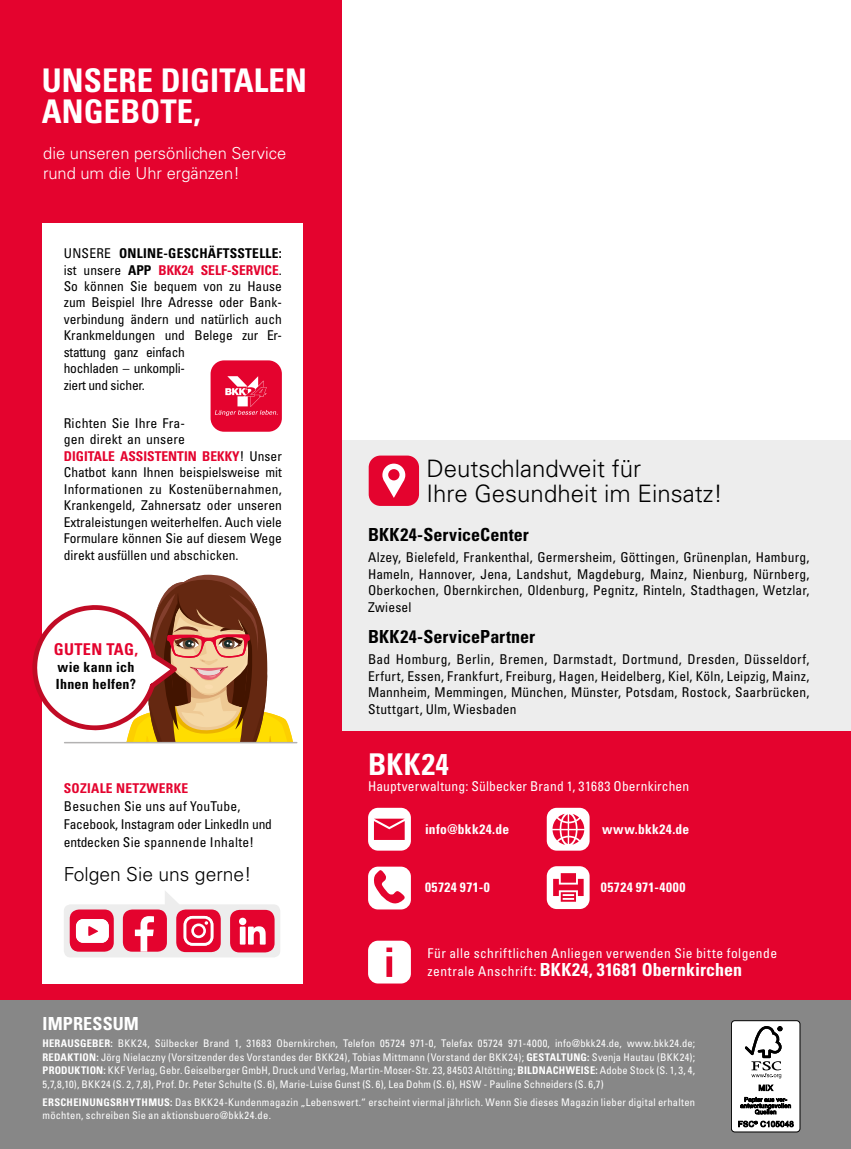
<style>
.page{position:relative;width:851px;height:1149px;background:#fff}
.page>*{position:absolute;margin:0;border:0;box-sizing:border-box;transform-origin:0 0}
.t1{font:700 condensed 32.55px/31.7px "Univers LT Std";letter-spacing:.005em;color:#fff}
.t2{font:700 condensed 30px "Univers LT Std";letter-spacing:.02em;color:#fff}
.t3{font:300 24px/24.8px "Univers LT Std";color:#000}
.t4{font:300 19.35px "Univers LT Std";color:#000}
.t5{font:700 condensed 18px "Univers LT Std";letter-spacing:.01em;color:#fff}
.t6{font:700 condensed 18px "Univers LT Std";letter-spacing:.005em;color:#000}
.t7{font:300 16.5px/19.8px "Univers LT Std";color:#fff}
.t8{font:700 condensed 16.35px "Univers LT Std";letter-spacing:.02em;color:#e4032e}
.t9{font:700 condensed 13.95px/17.1px "Univers LT Std";letter-spacing:.02em;color:#000}
.t10{font:condensed 13.5px/16.5px "Univers LT Std";color:#000}
.t11{font:condensed 13.5px "Univers LT Std";letter-spacing:.03em;color:#fff}
.t12{font:condensed 13.5px "Univers LT Std";letter-spacing:.01em;color:#fff}
.t13{font:700 condensed 13.5px "Univers LT Std";letter-spacing:.03em;color:#fff}
.t14{font:700 condensed 13.5px "Univers LT Std";letter-spacing:.02em;color:#e4032e}
.t15{font:condensed 10.5px/13.5px "Univers LT Std";letter-spacing:.02em;color:#fff;text-align:justify}
.s1{font-weight:700}
.s2{font-weight:700;color:#e4032e}
.s3{font-weight:400;font-size:13.5px}
</style>
<div class="page">
<div style="left:322px;top:440px;width:528px;height:294px;background:#ededed"></div>
<div style="left:314px;top:731px;width:536px;height:290px;background:#e4032e"></div>
<div style="left:0;top:0;width:342px;height:1019px;background:#e4032e"></div>
<div style="left:43px;top:223px;width:260px;height:554px;background:#fff"></div>
<div style="left:43px;top:761px;width:260px;height:222px;background:#fff"></div>
<svg style="left:64px;top:891px;width:216px;height:66px"></svg>
<div style="left:239px;top:917px;width:7px;height:7px;background:#fff;border-radius:50%"></div>
<div style="left:210px;top:360px;width:72px;height:71px;background:#e4032e;border-radius:13px"></div>
<svg style="left:215px;top:376px;width:63px;height:40px"></svg>
<hr style="left:65px;top:741px;width:232px;height:2px;background:#b3b2b2">
<svg style="left:32px;top:574px;width:261px;height:168px"></svg>
<div style="left:368px;top:866px;width:43px;height:43px;background:#fff;border-radius:10px"></div>
<svg style="left:374px;top:870px;width:31px;height:33px"></svg>
<div style="left:368px;top:940px;width:43px;height:43px;background:#fff;border-radius:10px"></div>
<svg style="left:386px;top:947px;width:6px;height:29px"></svg>
<div style="left:368px;top:455px;width:51px;height:51px;background:#e4032e;border-radius:12px"></div>
<svg style="left:382px;top:463px;width:23px;height:34px"></svg>
<div style="left:368px;top:807px;width:43px;height:43px;background:#fff;border-radius:10px"></div>
<svg style="left:374px;top:818px;width:30px;height:21px"></svg>
<div style="left:546px;top:807px;width:43px;height:43px;background:#fff;border-radius:10px"></div>
<div style="left:546px;top:865px;width:43px;height:43px;background:#fff;border-radius:10px"></div>
<svg style="left:552px;top:813px;width:32px;height:31px"></svg>
<svg style="left:553px;top:873px;width:30px;height:28px"></svg>
<div style="left:0;top:1000px;width:850px;height:148px;background:#878787"></div>
<div style="left:731px;top:1020px;width:68px;height:111px;background:#fff;border-radius:3px"></div>
<div style="left:731px;top:1019px;width:69px;height:112px;border:1px solid #000;border-radius:3px"></div>
<svg style="left:745px;top:1026px;width:37px;height:51px"></svg>
<svg style="left:740px;top:1084px;width:50px;height:30px"></svg>
<svg style="left:738px;top:1120px;width:55px;height:6px"></svg>
<h1 class="t1" style="left:42px;top:64px;width:266px">UNSERE DIGITALEN<br>ANGEBOTE,</h1>
<p class="t7" style="left:43px;top:143px;width:244px">die unseren persönlichen Service rund um die Uhr ergänzen!</p>
<p class="t10" style="left:64px;top:245px;width:219px">UNSERE <span class="s1">ONLINE-GESCHÄFTSSTELLE: </span>ist unsere <span class="s1">APP</span> <span class="s2">BKK24 SELF-SERVICE</span>.<br>So können Sie bequem von zu Hause zum Beispiel Ihre Adresse oder Bank&shy;verbindung ändern und natürlich auch<br>Krankmeldungen und Belege zur Er&shy;stattung ganz einfach<br>hochladen – unkompli-<br>ziert und sicher.</p>
<p class="t10" style="left:64px;top:414px;width:219px">Richten Sie Ihre Fra-<br>gen direkt an unsere<br><span class="s2">DIGITALE ASSISTENTIN BEKKY</span>! Unser Chatbot kann Ihnen beispielsweise mit Informationen zu Kostenübernahmen, Krankengeld, Zahnersatz oder unseren Extraleistungen weiterhelfen. Auch viele Formulare können Sie auf diesem Wege direkt ausfüllen und abschicken.</p>
<p class="t8" style="left:54px;top:639px;width:86px">GUTEN TAG,</p>
<p class="t9" style="left:56px;top:658px;width:82px">wie kann ich<br>Ihnen helfen?</p>
<p class="t14" style="left:64px;top:779px;width:126px">SOZIALE NETZWERKE</p>
<p class="t10" style="left:64px;top:796px;width:210px;line-height:18px">Besuchen Sie uns auf YouTube,<br>Facebook, Instagram oder LinkedIn und entdecken Sie spannende Inhalte!</p>
<h3 class="t4" style="left:64px;top:862px;width:189px">Folgen Sie uns gerne!</h3>
<h3 class="t3" style="left:426px;top:456px;width:298px">Deutschlandweit für<br>Ihre Gesundheit im Einsatz!</h3>
<h3 class="t6" style="left:368px;top:523px;width:162px">BKK24-ServiceCenter</h3>
<p class="t10" style="left:368px;top:548px;width:443px;text-align:justify">Alzey, Bielefeld, Frankenthal, Germersheim, Göttingen, Grünenplan, Hamburg, Hameln, Hannover, Jena, Landshut, Magdeburg, Mainz, Nienburg, Nürnberg, Oberkochen, Obernkirchen, Oldenburg, Pegnitz, Rinteln, Stadthagen, Wetzlar, Zwiesel</p>
<h3 class="t6" style="left:368px;top:625px;width:169px">BKK24-ServicePartner</h3>
<p class="t10" style="left:368px;top:650px;width:443px;text-align:justify">Bad Homburg, Berlin, Bremen, Darmstadt, Dortmund, Dresden, Düsseldorf, Erfurt, Essen, Frankfurt, Freiburg, Hagen, Heidelberg, Kiel, Köln, Leipzig, Mainz, Mannheim, Memmingen, München, Münster, Potsdam, Rostock, Saarbrücken, Stuttgart, Ulm, Wiesbaden</p>
<h2 class="t2" style="left:368px;top:745px;width:82px">BKK24</h2>
<p class="t12" style="left:368px;top:777px;width:323px">Hauptverwaltung: Sülbecker Brand 1, 31683 Obernkirchen</p>
<p class="t13" style="left:425px;top:820px;width:86px">info@bkk24.de</p>
<p class="t13" style="left:602px;top:820px;width:89px">www.bkk24.de</p>
<p class="t13" style="left:425px;top:878px;width:66px">05724 971-0</p>
<p class="t13" style="left:600px;top:878px;width:86px">05724 971-4000</p>
<p class="t11" style="left:427px;top:944px;width:351px">Für alle schriftlichen Anliegen verwenden Sie bitte folgende</p>
<h3 class="t5" style="left:427px;top:958px;width:316px"><span class="s3">zentrale Anschrift:</span> BKK24, 31681 Obernkirchen</h3>
<h3 class="t5" style="left:43px;top:1011px;width:98px">IMPRESSUM</h3>
<p class="t15" style="left:43px;top:1036px;width:654px"><span class="s1">HERAUSGEBER:</span> BKK24, Sülbecker Brand 1, 31683 Obernkirchen, Telefon 05724 971-0, Telefax 05724 971-4000, info@bkk24.de, www.bkk24.de; <span class="s1">REDAKTION:</span> Jörg Nielaczny (Vorsitzender des Vorstandes der BKK24), Tobias Mittmann (Vorstand der BKK24); <span class="s1">GESTALTUNG:</span> Svenja Hautau (BKK24); <span class="s1">PRODUKTION:</span> KKF Verlag, Gebr. Geiselberger GmbH, Druck und Verlag, Martin-Moser-Str. 23, 84503 Altötting; <span class="s1">BILDNACHWEISE:</span> Adobe Stock (S. 1, 3, 4, 5,7,8,10), BKK24 (S. 2, 7,8), Prof. Dr. Peter Schulte (S. 6), Marie-Luise Gunst (S. 6), Lea Dohm (S. 6), HSW - Pauline Schneiders (S. 6,7)</p>
<p class="t15" style="left:43px;top:1094px;width:654px"><span class="s1">ERSCHEINUNGSRHYTHMUS:</span> Das BKK24-Kundenmagazin „Lebenswert.“ erscheint viermal jährlich. Wenn Sie dieses Magazin lieber digital erhalten möchten, schreiben Sie an aktionsbuero@bkk24.de.</p>
</div>
